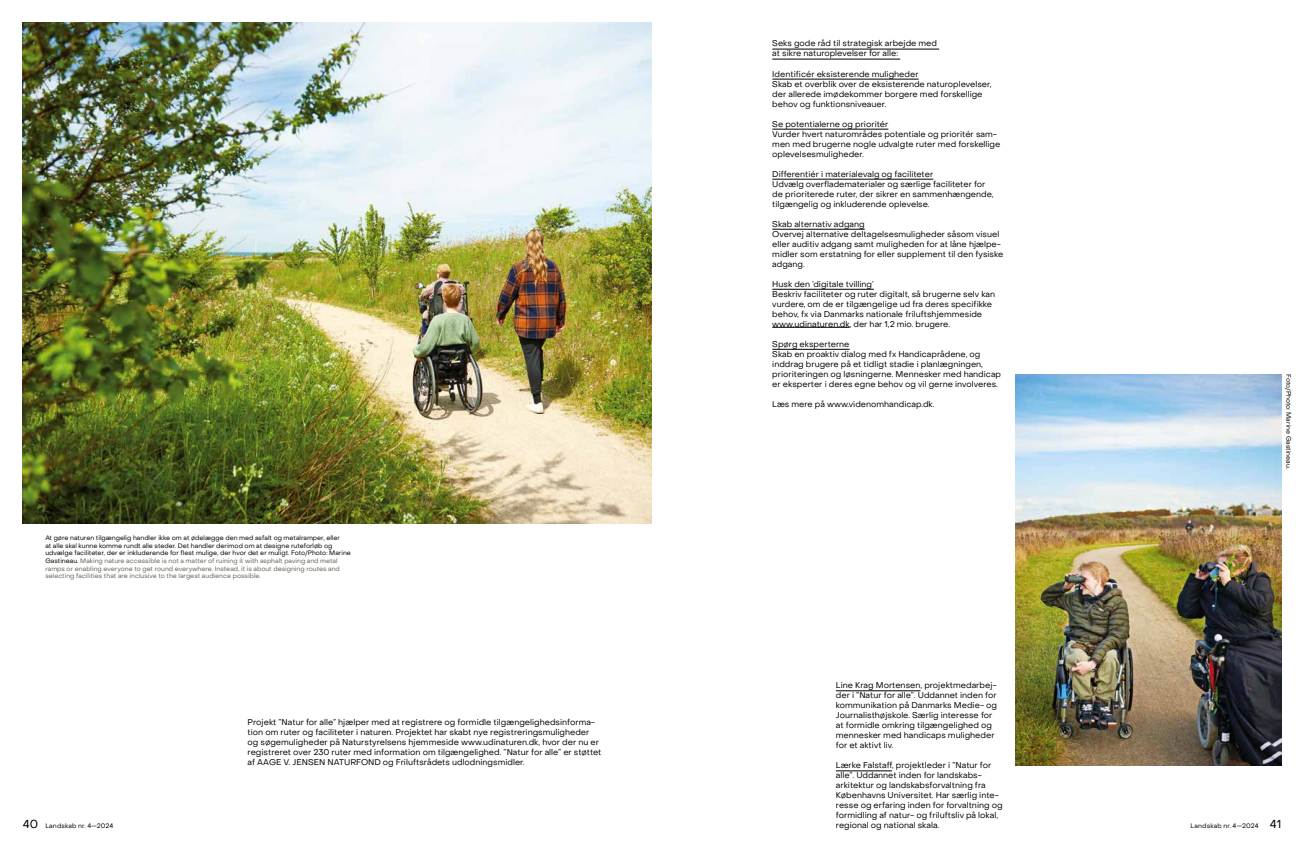
<style>
.page{position:relative;width:1304px;height:851px;background:#fff}
.page>*{position:absolute;margin:0;border:0;box-sizing:border-box;transform-origin:0 0}
.t1{font:8.3px/10px "Object Sans";color:#000}
.t2{font:6.4px/7.7px "Object Sans";color:#000}
.t3{font:6.4px "Object Sans";letter-spacing:.025em;color:#000}
.s1{color:#636255}
.s2{font-size:11.5px}
</style>
<div class="page">
<hr style="left:836px;top:690px;width:84px;height:1px;background:#000">
<hr style="left:836px;top:770px;width:56px;height:1px;background:#000">
<hr style="left:772px;top:49px;width:167px;height:1px;background:#000">
<hr style="left:772px;top:59px;width:128px;height:1px;background:#000">
<hr style="left:772px;top:79px;width:147px;height:1px;background:#000">
<hr style="left:772px;top:129px;width:116px;height:1px;background:#000">
<hr style="left:772px;top:179px;width:161px;height:1px;background:#000">
<hr style="left:772px;top:229px;width:93px;height:1px;background:#000">
<hr style="left:772px;top:289px;width:102px;height:1px;background:#000">
<hr style="left:772px;top:327px;width:78px;height:1px;background:#000">
<hr style="left:772px;top:349px;width:78px;height:1px;background:#000">
<img style="left:23px;top:23px;width:629px;height:500px">
<img style="left:1015px;top:374px;width:266px;height:391px">
<p class="t2" style="left:45px;top:534px;width:307px">At gøre naturen tilgængelig handler ikke om at ødelægge den med asfalt og metalramper, eller<br>at alle skal kunne komme rundt alle steder. Det handler derimod om at designe ruteforløb og udvælge faciliteter, der er inkluderende for flest mulige, der hvor det er muligt. Foto/Photo: Marine Gastineau. <span class="s1">Making nature accessible is not a matter of ruining it with asphalt paving and metal ramps or enabling everyone to get round everywhere. Instead, it is about designing routes and selecting facilities that are inclusive to the largest audience possible.</span></p>
<p class="t1" style="left:772px;top:39px;width:166px">Seks gode råd til strategisk arbejde med at sikre naturoplevelser for alle:</p>
<p class="t1" style="left:772px;top:69px;width:221px">Identificér eksisterende muligheder<br>Skab et overblik over de eksisterende naturoplevelser, der allerede imødekommer borgere med forskellige behov og funktionsniveauer.</p>
<p class="t1" style="left:772px;top:119px;width:230px">Se potentialerne og prioritér<br>Vurder hvert naturområdes potentiale og prioritér sam&shy;men med brugerne nogle udvalgte ruter med forskellige oplevelsesmuligheder.</p>
<p class="t1" style="left:772px;top:169px;width:223px">Differentiér i materialevalg og faciliteter<br>Udvælg overfladematerialer og særlige faciliteter for de prioriterede ruter, der sikrer en sammenhængende, tilgængelig og inkluderende oplevelse.</p>
<p class="t1" style="left:772px;top:219px;width:233px">Skab alternativ adgang<br>Overvej alternative deltagelsesmuligheder såsom visuel eller auditiv adgang samt muligheden for at låne hjælpe&shy;midler som erstatning for eller supplement til den fysiske adgang.</p>
<p class="t1" style="left:772px;top:279px;width:224px">Husk den ’digitale tvilling’<br>Beskriv faciliteter og ruter digitalt, så brugerne selv kan vurdere, om de er tilgængelige ud fra deres specifikke behov, fx via Danmarks nationale friluftshjemmeside www.udinaturen.dk, der har 1,2 mio. brugere.</p>
<p class="t1" style="left:772px;top:339px;width:230px">Spørg eksperterne<br>Skab en proaktiv dialog med fx Handicaprådene, og inddrag brugere på et tidligt stadie i planlægningen, prioriteringen og løsningerne. Mennesker med handicap er eksperter i deres egne behov og vil gerne involveres.</p>
<p class="t1" style="left:772px;top:399px;width:164px">Læs mere på www.videnomhandicap.dk.</p>
<p class="t2" style="left:1293px;top:374px;width:96px;rotate:90deg">Foto/Photo: Marine Gastineau.</p>
<p class="t1" style="left:836px;top:680px;width:163px">Line Krag Mortensen, projektmedarbej&shy;der i ”Natur for alle”. Uddannet inden for kommunikation på Danmarks Medie- og Journalisthøjskole. Særlig interesse for at formidle omkring tilgængelighed og mennesker med handicaps muligheder for et aktivt liv.</p>
<p class="t1" style="left:836px;top:760px;width:168px">Lærke Falstaff, projektleder i ”Natur for alle”. Uddannet inden for landskabs&shy;arkitektur og landskabsforvaltning fra Københavns Universitet. Har særlig inte&shy;resse og erfaring inden for forvaltning og formidling af natur- og friluftsliv på lokal, regional og national skala.</p>
<p class="t1" style="left:248px;top:717px;width:355px">Projekt ”Natur for alle” hjælper med at registrere og formidle tilgængelighedsinforma&shy;tion om ruter og faciliteter i naturen. Projektet har skabt nye registreringsmuligheder og søgemuligheder på Naturstyrelsens hjemmeside www.udinaturen.dk, hvor der nu er registreret over 230 ruter med information om tilgængelighed. ”Natur for alle” er støttet af AAGE V. JENSEN NATURFOND og Friluftsrådets udlodningsmidler.</p>
<p class="t3" style="left:23px;top:822px;width:92px"><span class="s2">40</span> Landskab nr. 4—2024</p>
<p class="t3" style="left:1191px;top:822px;width:92px">Landskab nr. 4—2024 <span class="s2">41</span></p>
</div>
